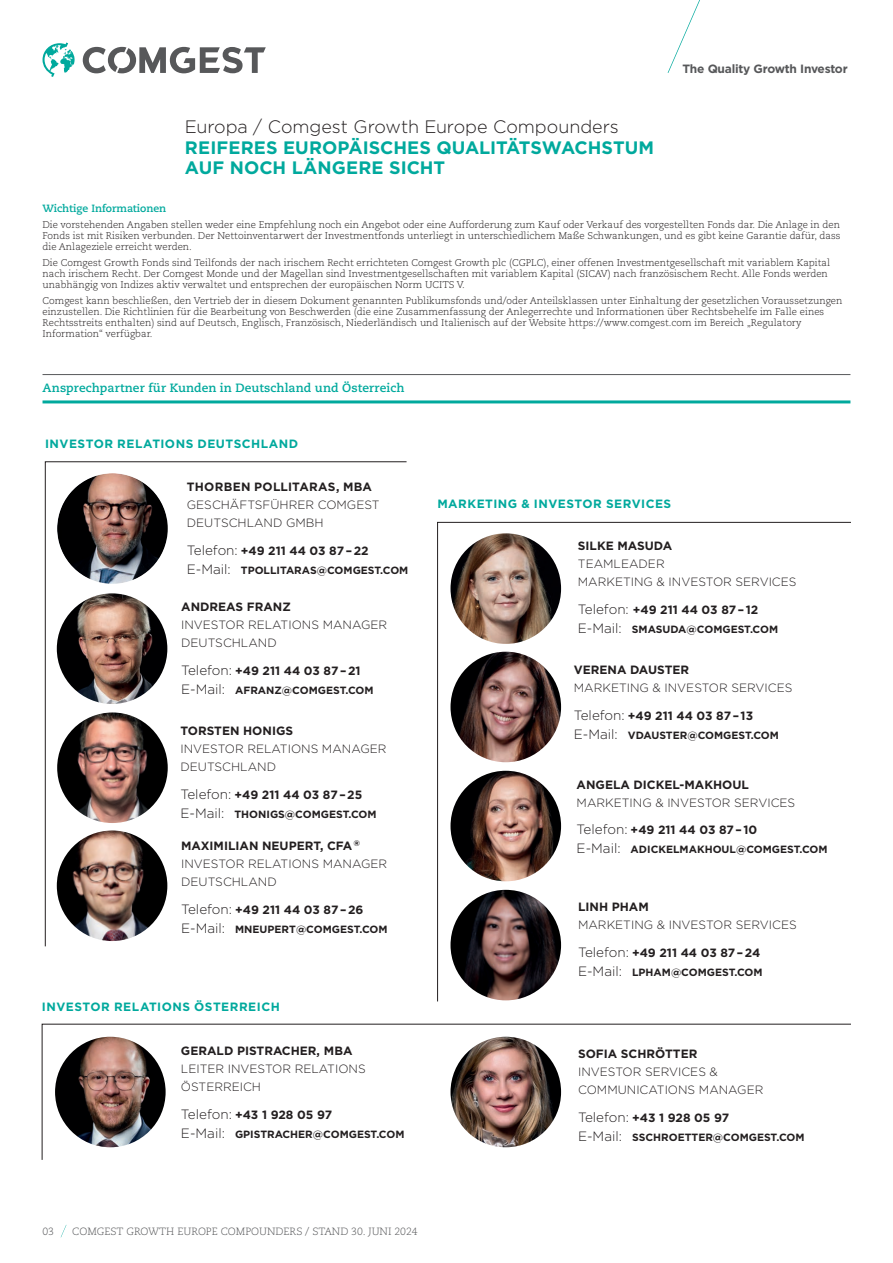
<style>
.page{position:relative;width:893px;height:1263px;background:#fff}
.page>*{position:absolute;margin:0;border:0;box-sizing:border-box;transform-origin:0 0}
.t1{font:700 18px/20.2px "Gotham";color:#00a99d}
.t2{font:300 18px "Gotham";color:#231f20}
.t3{font:300 12px/18px "Gotham";color:#231f20}
.t4{font:700 12px "Gotham";color:#231f20}
.t5{font:700 12px "Gotham";letter-spacing:.045em;color:#00a99d}
.t6{font:700 12px "Caecilia LT Pro 75";letter-spacing:.005em;color:#00a99d}
.t7{font:700 12px "Gotham";letter-spacing:-.02em;color:#57585a}
.t8{font:700 12px "Gotham";letter-spacing:.025em;color:#231f20}
.t9{font:700 10.5px "Gotham";color:#231f20}
.t10{font:300 10.5px "Caecilia LT Pro 45";color:#57585a}
.t11{font:700 10.5px "Caecilia LT Pro 75";color:#00a99d}
.t12{font:300 9.75px/11.2px "Caecilia LT Pro 45";color:#231f20}
.s1{font-weight:300;font-size:13.5px}
.s2{font-weight:700}
.s3{font-weight:700;font-size:16.5px}
</style>
<div class="page">
<svg style="left:668px;top:0;width:32px;height:73px"></svg>
<svg style="left:61px;top:1225px;width:5px;height:12px"></svg>
<svg style="left:83px;top:47px;width:183px;height:26px"></svg>
<svg style="left:43px;top:43px;width:32px;height:34px"></svg>
<hr style="left:43px;top:374px;width:807px;height:1px;background:#57585a">
<hr style="left:43px;top:400px;width:807px;height:3px;background:#00a99d">
<svg style="left:45px;top:461px;width:362px;height:486px"></svg>
<svg style="left:42px;top:1024px;width:808px;height:136px"></svg>
<svg style="left:437px;top:522px;width:413px;height:480px"></svg>
<h1 class="t2" style="left:185px;top:116px;width:435px">Europa / Comgest Growth Europe Compounders</h1>
<h1 class="t1" style="left:185px;top:137px;width:471px">REIFERES EUROPÄISCHES QUALITÄTSWACHSTUM<br>AUF NOCH LÄNGERE SICHT</h1>
<p class="t7" style="left:682px;top:61px;width:167px">The Quality Growth Investor</p>
<p class="t11" style="left:43px;top:201px;width:125px">Wichtige Informationen</p>
<p class="t12" style="left:43px;top:219px;width:799px;text-align:justify">Die vorstehenden Angaben stellen weder eine Empfehlung noch ein Angebot oder eine Aufforderung zum Kauf oder Verkauf des vorgestellten Fonds dar. Die Anlage in den Fonds ist mit Risiken verbunden. Der Nettoinventar wert der Investmentfonds unterliegt in unterschiedlichem Maße Schwankungen, und es gibt keine Garantie dafür, dass die Anlageziele erreicht werden.</p>
<p class="t12" style="left:43px;top:257px;width:789px">Die Comgest Growth Fonds sind Teilfonds der nach irischem Recht errichteten Comgest Growth plc (CGPLC), einer offenen Investmentgesellschaft mit variablem Kapital nach irischem Recht. Der Comgest Monde und der Magellan sind Investmentgesellschaften mit variablem Kapital (SICAV) nach französischem Recht. Alle Fonds werden unabhängig von Indizes aktiv verwaltet und entsprechen der europäischen Norm UCITS V.</p>
<p class="t12" style="left:43px;top:295px;width:801px">Comgest kann beschließen, den Vertrieb der in diesem Dokument genannten Publikumsfonds und/oder Anteilsklassen unter Einhaltung der gesetzlichen Voraussetzungen einzustellen. Die Richtlinien für die Bearbeitung von Beschwerden (die eine Zusammenfassung der Anlegerrechte und Informationen über Rechts behelfe im Falle eines Rechtsstreits enthalten) sind auf Deutsch, Englisch, Französisch, Niederländisch und Italienisch auf der Website https://www.comgest.com im Bereich „Regulatory Information“ verfügbar.</p>
<p class="t6" style="left:43px;top:380px;width:363px">Ansprechpartner für Kunden in Deutschland und Österreich</p>
<p class="t5" style="left:45px;top:435px;width:255px">INVESTOR RELATIONS DEUTSCHLAND</p>
<p class="t8" style="left:187px;top:479px;width:187px">THORBEN POLLITARAS, MBA</p>
<p class="t3" style="left:187px;top:496px;width:194px">GESCHÄFTSFÜHRER COMGEST<br>DEUTSCHLAND GMBH</p>
<p class="t4" style="left:187px;top:543px;width:183px"><span class="s1">Telefon:</span> +49 211 44 03 87 – 22</p>
<p class="t9" style="left:187px;top:564px;width:223px"><span class="s1">E-Mail:</span> TPOLLITARAS@COMGEST.COM</p>
<p class="t4" style="left:181px;top:599px;width:111px">ANDREAS FRANZ</p>
<p class="t3" style="left:181px;top:615px;width:207px">INVESTOR RELATIONS MANAGER<br>DEUTSCHLAND</p>
<p class="t4" style="left:181px;top:662px;width:181px"><span class="s1">Telefon:</span> +49 211 44 03 87 – 21</p>
<p class="t9" style="left:181px;top:683px;width:194px"><span class="s1">E-Mail:</span> AFRANZ@COMGEST.COM</p>
<p class="t4" style="left:180px;top:723px;width:114px">TORSTEN HONIGS</p>
<p class="t3" style="left:180px;top:739px;width:207px">INVESTOR RELATIONS MANAGER<br>DEUTSCHLAND</p>
<p class="t4" style="left:180px;top:786px;width:183px"><span class="s1">Telefon:</span> +49 211 44 03 87 – 25</p>
<p class="t9" style="left:180px;top:807px;width:198px"><span class="s1">E-Mail:</span> THONIGS@COMGEST.COM</p>
<p class="t3" style="left:181px;top:836px;width:207px"><span class="s2">MAXIMILIAN NEUPERT, CFA</span> <span class="s3">®<br></span>INVESTOR RELATIONS MANAGER<br>DEUTSCHLAND</p>
<p class="t4" style="left:181px;top:901px;width:184px"><span class="s1">Telefon:</span> +49 211 44 03 87 – 26</p>
<p class="t9" style="left:181px;top:922px;width:208px"><span class="s1">E-Mail:</span> MNEUPERT@COMGEST.COM</p>
<p class="t5" style="left:42px;top:999px;width:239px">INVESTOR RELATIONS ÖSTERREICH</p>
<p class="t4" style="left:181px;top:1043px;width:173px">GERALD PISTRACHER, MBA</p>
<p class="t3" style="left:181px;top:1059px;width:186px">LEITER INVESTOR RELATIONS<br>ÖSTERREICH</p>
<p class="t4" style="left:181px;top:1106px;width:153px"><span class="s1">Telefon:</span> +43 1 928 05 97</p>
<p class="t9" style="left:181px;top:1127px;width:225px"><span class="s1">E-Mail:</span> GPISTRACHER@COMGEST.COM</p>
<p class="t5" style="left:437px;top:496px;width:235px">MARKETING &amp; INVESTOR SERVICES</p>
<p class="t4" style="left:578px;top:538px;width:96px">SILKE MASUDA</p>
<p class="t3" style="left:578px;top:555px;width:220px">TEAMLEADER<br>MARKETING &amp; INVESTOR SERVICES</p>
<p class="t4" style="left:578px;top:602px;width:182px"><span class="s1">Telefon:</span> +49 211 44 03 87 – 12</p>
<p class="t9" style="left:578px;top:623px;width:202px"><span class="s1">E-Mail:</span> SMASUDA@COMGEST.COM</p>
<p class="t4" style="left:574px;top:662px;width:117px">VERENA DAUSTER</p>
<p class="t3" style="left:574px;top:678px;width:220px">MARKETING &amp; INVESTOR SERVICES</p>
<p class="t4" style="left:574px;top:707px;width:181px"><span class="s1">Telefon:</span> +49 211 44 03 87 – 13</p>
<p class="t9" style="left:574px;top:728px;width:207px"><span class="s1">E-Mail:</span> VDAUSTER@COMGEST.COM</p>
<p class="t4" style="left:577px;top:776px;width:174px">ANGELA DICKEL-MAKHOUL</p>
<p class="t3" style="left:577px;top:793px;width:220px">MARKETING &amp; INVESTOR SERVICES</p>
<p class="t4" style="left:577px;top:822px;width:182px"><span class="s1">Telefon:</span> +49 211 44 03 87 – 10</p>
<p class="t9" style="left:577px;top:843px;width:253px"><span class="s1">E-Mail:</span> ADICKELMAKHOUL@COMGEST.COM</p>
<p class="t4" style="left:578px;top:899px;width:72px">LINH PHAM</p>
<p class="t3" style="left:578px;top:915px;width:220px">MARKETING &amp; INVESTOR SERVICES</p>
<p class="t4" style="left:578px;top:945px;width:184px"><span class="s1">Telefon:</span> +49 211 44 03 87 – 24</p>
<p class="t9" style="left:578px;top:965px;width:186px"><span class="s1">E-Mail:</span> LPHAM@COMGEST.COM</p>
<p class="t4" style="left:578px;top:1046px;width:121px">SOFIA SCHRÖTTER</p>
<p class="t3" style="left:578px;top:1062px;width:187px">INVESTOR SERVICES &amp;<br>COMMUNICATIONS MANAGER</p>
<p class="t4" style="left:578px;top:1109px;width:153px"><span class="s1">Telefon:</span> +43 1 928 05 97</p>
<p class="t9" style="left:578px;top:1130px;width:228px"><span class="s1">E-Mail:</span> SSCHROETTER@COMGEST.COM</p>
<p class="t10" style="left:43px;top:1224px;width:13px">03</p>
<p class="t10" style="left:72px;top:1224px;width:347px">COMGEST GROWTH EUROPE COMPOUNDERS / STAND 30. JUNI 2024</p>
</div>
